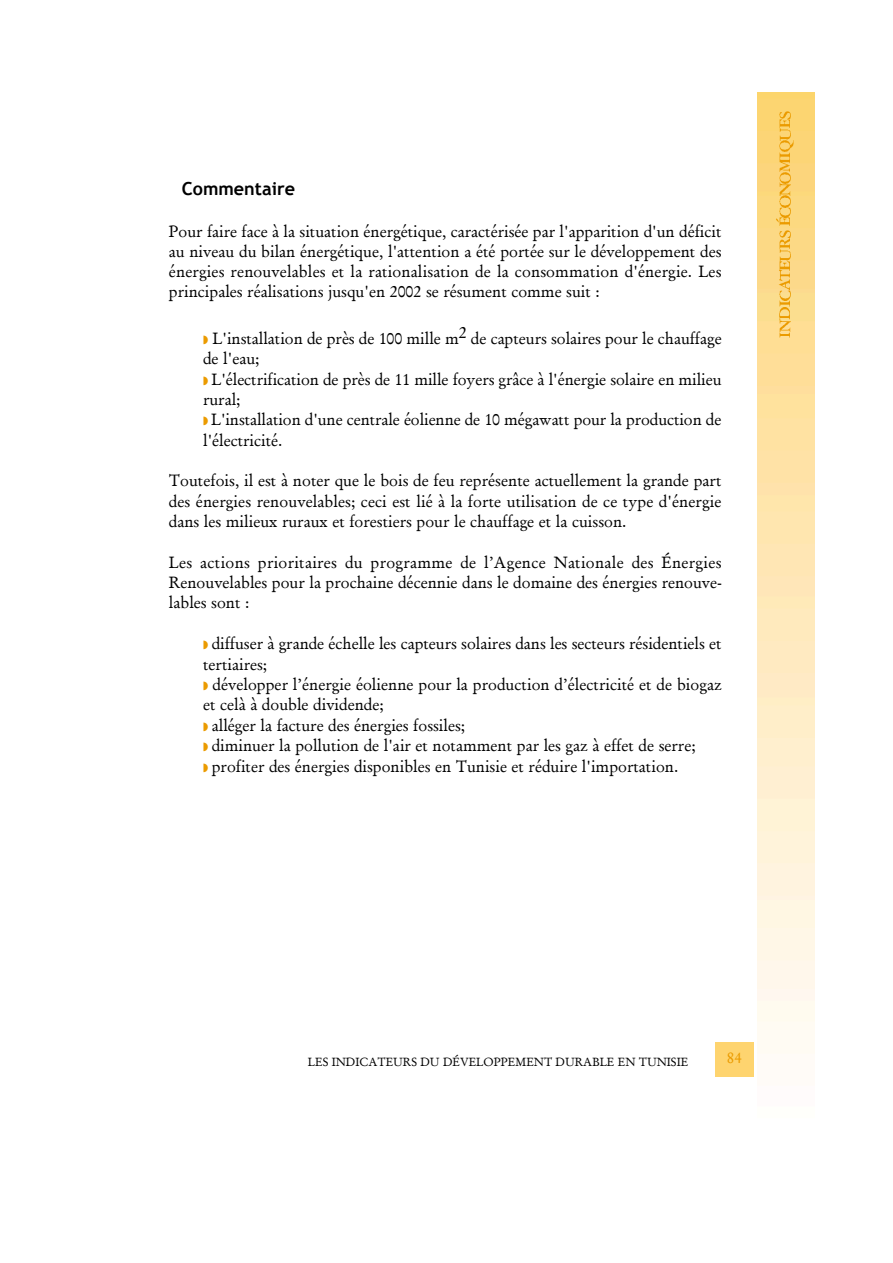
<style>
.page{position:relative;width:893px;height:1263px;background:#fff}
.page>*{position:absolute;margin:0;border:0;box-sizing:border-box;transform-origin:0 0}
.t1{font:700 18px "Trebuchet MS";color:#000}
.t2{font:16.5px/20.4px "Garamond Antiqua";color:#000;text-align:justify}
.t3{font:15.75px "Garamond Antiqua";color:#eb9b00}
.t4{font:12px "Garamond Antiqua";color:#000}
.s1{color:#eb9b00}
</style>
<div class="page">
<img style="left:758px;top:92px;width:56px;height:962px">
<img style="left:775px;top:279px;width:16px;height:59px">
<img style="left:775px;top:230px;width:15px;height:51px">
<img style="left:775px;top:153px;width:16px;height:73px">
<img style="left:775px;top:141px;width:18px;height:11px">
<img style="left:775px;top:112px;width:15px;height:28px">
<div style="left:715px;top:1042px;width:39px;height:35px;background:#fed46f"></div>
<p class="t1" style="left:182px;top:178px;width:115px">Commentaire</p>
<p class="t2" style="left:169px;top:221px;width:554px">Pour faire face à la situation énergétique, caractérisée par l'apparition d'un déficit au niveau du bilan énergétique, l'attention a été portée sur le développement des énergies renouvelables et la rationalisation de la consommation d'énergie. Les principales réalisations jusqu'en 2002 se résument comme suit :</p>
<p class="t2" style="left:203px;top:328px;width:520px;text-align:left"><span class="s1">◗</span> L'installation de près de 100 mille m2 de capteurs solaires pour le chauffage de l'eau;<br><span class="s1">◗</span> L'électrification de près de 11 mille foyers grâce à l'énergie solaire en milieu rural;<br><span class="s1">◗</span> L'installation d'une centrale éolienne de 10 mégawatt pour la production de l'électricité.</p>
<p class="t2" style="left:169px;top:471px;width:554px">Toutefois, il est à noter que le bois de feu représente actuellement la grande part des énergies renouvelables; ceci est lié à la forte utilisation de ce type d'énergie dans les milieux ruraux et forestiers pour le chauffage et la cuisson.</p>
<p class="t2" style="left:169px;top:552px;width:554px">Les actions prioritaires du programme de l’Agence Nationale des Énergies Renouvelables pour la prochaine décennie dans le domaine des énergies renouve&shy;lables sont :</p>
<p class="t2" style="left:203px;top:633px;width:520px;text-align:left"><span class="s1">◗</span> diffuser à grande échelle les capteurs solaires dans les secteurs résidentiels et tertiaires;<br><span class="s1">◗</span> développer l’énergie éolienne pour la production d’électricité et de biogaz et celà à double dividende;<br><span class="s1">◗</span> alléger la facture des énergies fossiles;<br><span class="s1">◗</span> diminuer la pollution de l'air et notamment par les gaz à effet de serre;<br><span class="s1">◗</span> profiter des énergies disponibles en Tunisie et réduire l'importation.</p>
<p class="t4" style="left:308px;top:1054px;width:382px">LES INDICATEURS DU DÉVELOPPEMENT DURABLE EN TUNISIE</p>
<p class="t3" style="left:727px;top:1048px;width:17px">84</p>
</div>
